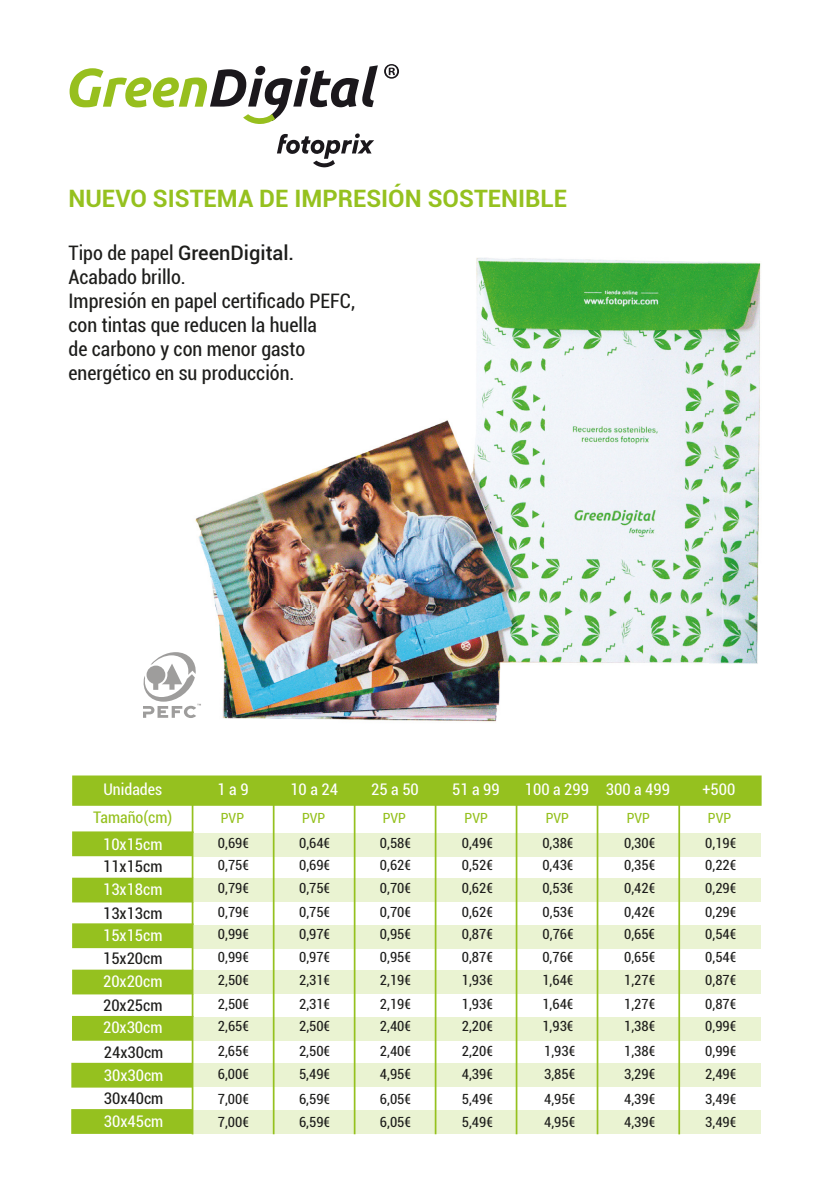
<style>
.page{position:relative;width:840px;height:1191px;background:#fff}
.page>*{position:absolute;margin:0;border:0;box-sizing:border-box;transform-origin:0 0}
.t1{font:italic 700 54.2px "Ubuntu";letter-spacing:-.02em;color:#97bf1e}
.t2{font:700 24px "Roboto";color:#95c11f}
.t3{font:condensed 20px/24px "Roboto";color:#1d1d1b}
.t4{font:condensed 16px "Roboto";color:#fff}
.t5{font:condensed 16px "Roboto";color:#1d1d1b}
.t6{font:condensed 16px "Roboto";color:#95c11f}
.t7{font:condensed 14px "Roboto";color:#1d1d1b}
.t8{font:condensed 14px "Roboto";color:#95c11f}
.s1{font-weight:500;font-stretch:normal}
</style>
<div class="page">
<div style="left:71px;top:1109px;width:121px;height:24px;background:#95c11f;border:2px solid #95c11f"></div>
<div style="left:71px;top:1062px;width:122px;height:25px;background:#95c11f;border:2px solid #95c11f"></div>
<div style="left:72px;top:1016px;width:121px;height:24px;background:#95c11f"></div>
<div style="left:72px;top:831px;width:121px;height:25px;background:#95c11f;border:2px solid #95c11f"></div>
<div style="left:72px;top:877px;width:121px;height:25px;background:#95c11f;border:2px solid #95c11f"></div>
<div style="left:72px;top:923px;width:121px;height:25px;background:#95c11f;border:2px solid #95c11f"></div>
<div style="left:72px;top:969px;width:121px;height:25px;background:#95c11f;border:2px solid #95c11f"></div>
<div style="left:192px;top:833px;width:568px;height:24px;background:#eaf3d2"></div>
<div style="left:72px;top:775px;width:689px;height:30px;background:#95c11f;border:2px solid #95c11f"></div>
<div style="left:192px;top:878px;width:568px;height:24px;background:#eaf3d2"></div>
<div style="left:192px;top:924px;width:568px;height:24px;background:#eaf3d2"></div>
<div style="left:192px;top:970px;width:568px;height:24px;background:#eaf3d2"></div>
<div style="left:192px;top:1016px;width:568px;height:24px;background:#eaf3d2"></div>
<div style="left:193px;top:1063px;width:567px;height:24px;background:#eaf3d2"></div>
<div style="left:193px;top:1109px;width:567px;height:24px;background:#eaf3d2"></div>
<hr style="left:273px;top:795px;width:1px;height:338px;background:#95c11f">
<hr style="left:191px;top:796px;width:2px;height:337px;background:#95c11f">
<hr style="left:353px;top:795px;width:2px;height:338px;background:#95c11f">
<hr style="left:434px;top:795px;width:2px;height:338px;background:#95c11f">
<hr style="left:515px;top:795px;width:2px;height:338px;background:#95c11f">
<hr style="left:596px;top:795px;width:2px;height:338px;background:#95c11f">
<hr style="left:678px;top:795px;width:1px;height:338px;background:#95c11f">
<img style="left:195px;top:258px;width:566px;height:464px">
<svg style="left:210px;top:65px;width:167px;height:59px"></svg>
<svg style="left:277px;top:133px;width:97px;height:34px"></svg>
<svg style="left:384px;top:64px;width:15px;height:15px"></svg>
<svg style="left:143px;top:652px;width:58px;height:66px"></svg>
<h1 class="t1" style="left:63px;top:54px;width:144px">Green</h1>
<h2 class="t2" style="left:68px;top:182px;width:500px">NUEVO SISTEMA DE IMPRESIÓN SOSTENIBLE</h2>
<h3 class="t3" style="left:68px;top:240px;width:288px">Tipo de papel <span class="s1">GreenDigital.<br></span>Acabado brillo.<br>Impresión en papel certificado PEFC, con tintas que reducen la huella<br>de carbono y con menor gasto energético en su producción.</h3>
<p class="t4" style="left:103px;top:778px;width:60px">Unidades</p>
<p class="t6" style="left:93px;top:806px;width:81px">Tamaño(cm)</p>
<p class="t4" style="left:217px;top:778px;width:33px">1 a 9</p>
<p class="t4" style="left:290px;top:778px;width:49px">10 a 24</p>
<p class="t4" style="left:371px;top:778px;width:49px">25 a 50</p>
<p class="t4" style="left:452px;top:778px;width:49px">51 a 99</p>
<p class="t4" style="left:524px;top:778px;width:147px">100 a 299 300 a 499</p>
<p class="t4" style="left:702px;top:778px;width:34px">+500</p>
<p class="t8" style="left:221px;top:808px;width:25px">PVP</p>
<p class="t8" style="left:302px;top:808px;width:25px">PVP</p>
<p class="t8" style="left:382px;top:808px;width:25px">PVP</p>
<p class="t8" style="left:464px;top:808px;width:25px">PVP</p>
<p class="t8" style="left:545px;top:808px;width:25px">PVP</p>
<p class="t8" style="left:626px;top:808px;width:25px">PVP</p>
<p class="t8" style="left:707px;top:808px;width:25px">PVP</p>
<p class="t4" style="left:103px;top:833px;width:61px">10x15cm</p>
<p class="t7" style="left:218px;top:833px;width:33px">0,69€</p>
<p class="t7" style="left:299px;top:833px;width:33px">0,64€</p>
<p class="t7" style="left:380px;top:833px;width:33px">0,58€</p>
<p class="t7" style="left:461px;top:833px;width:33px">0,49€</p>
<p class="t7" style="left:542px;top:833px;width:33px">0,38€</p>
<p class="t7" style="left:623px;top:833px;width:33px">0,30€</p>
<p class="t7" style="left:705px;top:833px;width:33px">0,19€</p>
<p class="t5" style="left:103px;top:855px;width:61px">11x15cm</p>
<p class="t7" style="left:218px;top:855px;width:33px">0,75€</p>
<p class="t7" style="left:299px;top:855px;width:33px">0,69€</p>
<p class="t7" style="left:380px;top:855px;width:33px">0,62€</p>
<p class="t7" style="left:461px;top:855px;width:33px">0,52€</p>
<p class="t7" style="left:542px;top:855px;width:33px">0,43€</p>
<p class="t7" style="left:623px;top:855px;width:33px">0,35€</p>
<p class="t7" style="left:705px;top:855px;width:33px">0,22€</p>
<p class="t4" style="left:103px;top:878px;width:61px">13x18cm</p>
<p class="t7" style="left:218px;top:878px;width:33px">0,79€</p>
<p class="t7" style="left:299px;top:878px;width:33px">0,75€</p>
<p class="t7" style="left:380px;top:878px;width:33px">0,70€</p>
<p class="t7" style="left:461px;top:878px;width:33px">0,62€</p>
<p class="t7" style="left:542px;top:878px;width:33px">0,53€</p>
<p class="t7" style="left:623px;top:878px;width:33px">0,42€</p>
<p class="t7" style="left:705px;top:878px;width:33px">0,29€</p>
<p class="t5" style="left:103px;top:902px;width:61px">13x13cm</p>
<p class="t7" style="left:218px;top:902px;width:33px">0,79€</p>
<p class="t7" style="left:299px;top:902px;width:33px">0,75€</p>
<p class="t7" style="left:380px;top:902px;width:33px">0,70€</p>
<p class="t7" style="left:461px;top:902px;width:33px">0,62€</p>
<p class="t7" style="left:542px;top:902px;width:33px">0,53€</p>
<p class="t7" style="left:623px;top:902px;width:33px">0,42€</p>
<p class="t7" style="left:705px;top:902px;width:33px">0,29€</p>
<p class="t4" style="left:103px;top:924px;width:61px">15x15cm</p>
<p class="t7" style="left:218px;top:924px;width:33px">0,99€</p>
<p class="t7" style="left:299px;top:924px;width:33px">0,97€</p>
<p class="t7" style="left:380px;top:924px;width:33px">0,95€</p>
<p class="t7" style="left:461px;top:924px;width:33px">0,87€</p>
<p class="t7" style="left:542px;top:924px;width:33px">0,76€</p>
<p class="t7" style="left:623px;top:924px;width:33px">0,65€</p>
<p class="t7" style="left:705px;top:924px;width:33px">0,54€</p>
<p class="t5" style="left:103px;top:947px;width:61px">15x20cm</p>
<p class="t7" style="left:218px;top:947px;width:33px">0,99€</p>
<p class="t7" style="left:299px;top:947px;width:33px">0,97€</p>
<p class="t7" style="left:380px;top:947px;width:33px">0,95€</p>
<p class="t7" style="left:461px;top:947px;width:33px">0,87€</p>
<p class="t7" style="left:542px;top:947px;width:33px">0,76€</p>
<p class="t7" style="left:623px;top:947px;width:33px">0,65€</p>
<p class="t7" style="left:705px;top:947px;width:33px">0,54€</p>
<p class="t4" style="left:103px;top:970px;width:61px">20x20cm</p>
<p class="t7" style="left:218px;top:970px;width:33px">2,50€</p>
<p class="t7" style="left:299px;top:970px;width:33px">2,31€</p>
<p class="t7" style="left:380px;top:970px;width:33px">2,19€</p>
<p class="t7" style="left:461px;top:970px;width:33px">1,93€</p>
<p class="t7" style="left:542px;top:970px;width:33px">1,64€</p>
<p class="t7" style="left:623px;top:970px;width:33px">1,27€</p>
<p class="t7" style="left:705px;top:970px;width:33px">0,87€</p>
<p class="t5" style="left:103px;top:993px;width:61px">20x25cm</p>
<p class="t7" style="left:218px;top:994px;width:33px">2,50€</p>
<p class="t7" style="left:299px;top:994px;width:33px">2,31€</p>
<p class="t7" style="left:380px;top:994px;width:33px">2,19€</p>
<p class="t7" style="left:461px;top:994px;width:33px">1,93€</p>
<p class="t7" style="left:542px;top:994px;width:33px">1,64€</p>
<p class="t7" style="left:623px;top:994px;width:33px">1,27€</p>
<p class="t7" style="left:705px;top:994px;width:33px">0,87€</p>
<p class="t4" style="left:103px;top:1016px;width:61px">20x30cm</p>
<p class="t7" style="left:218px;top:1016px;width:33px">2,65€</p>
<p class="t7" style="left:299px;top:1016px;width:33px">2,50€</p>
<p class="t7" style="left:380px;top:1016px;width:33px">2,40€</p>
<p class="t7" style="left:461px;top:1016px;width:33px">2,20€</p>
<p class="t7" style="left:542px;top:1016px;width:33px">1,93€</p>
<p class="t7" style="left:623px;top:1016px;width:33px">1,38€</p>
<p class="t7" style="left:705px;top:1016px;width:33px">0,99€</p>
<p class="t5" style="left:104px;top:1041px;width:61px">24x30cm</p>
<p class="t7" style="left:218px;top:1041px;width:33px">2,65€</p>
<p class="t7" style="left:299px;top:1041px;width:33px">2,50€</p>
<p class="t7" style="left:379px;top:1041px;width:33px">2,40€</p>
<p class="t7" style="left:461px;top:1041px;width:33px">2,20€</p>
<p class="t7" style="left:544px;top:1041px;width:33px">1,93€</p>
<p class="t7" style="left:623px;top:1041px;width:33px">1,38€</p>
<p class="t7" style="left:704px;top:1041px;width:33px">0,99€</p>
<p class="t4" style="left:104px;top:1064px;width:61px">30x30cm</p>
<p class="t7" style="left:218px;top:1064px;width:33px">6,00€</p>
<p class="t7" style="left:299px;top:1064px;width:33px">5,49€</p>
<p class="t7" style="left:379px;top:1064px;width:33px">4,95€</p>
<p class="t7" style="left:461px;top:1064px;width:33px">4,39€</p>
<p class="t7" style="left:544px;top:1064px;width:33px">3,85€</p>
<p class="t7" style="left:623px;top:1064px;width:33px">3,29€</p>
<p class="t7" style="left:704px;top:1064px;width:33px">2,49€</p>
<p class="t5" style="left:104px;top:1086px;width:61px">30x40cm</p>
<p class="t7" style="left:218px;top:1089px;width:33px">7,00€</p>
<p class="t7" style="left:299px;top:1089px;width:33px">6,59€</p>
<p class="t7" style="left:379px;top:1089px;width:33px">6,05€</p>
<p class="t7" style="left:461px;top:1089px;width:33px">5,49€</p>
<p class="t7" style="left:544px;top:1089px;width:33px">4,95€</p>
<p class="t7" style="left:623px;top:1089px;width:33px">4,39€</p>
<p class="t7" style="left:704px;top:1089px;width:33px">3,49€</p>
<p class="t4" style="left:104px;top:1109px;width:61px">30x45cm</p>
<p class="t7" style="left:218px;top:1112px;width:33px">7,00€</p>
<p class="t7" style="left:299px;top:1112px;width:33px">6,59€</p>
<p class="t7" style="left:379px;top:1112px;width:33px">6,05€</p>
<p class="t7" style="left:461px;top:1112px;width:33px">5,49€</p>
<p class="t7" style="left:544px;top:1112px;width:33px">4,95€</p>
<p class="t7" style="left:623px;top:1112px;width:33px">4,39€</p>
<p class="t7" style="left:704px;top:1112px;width:33px">3,49€</p>
</div>
